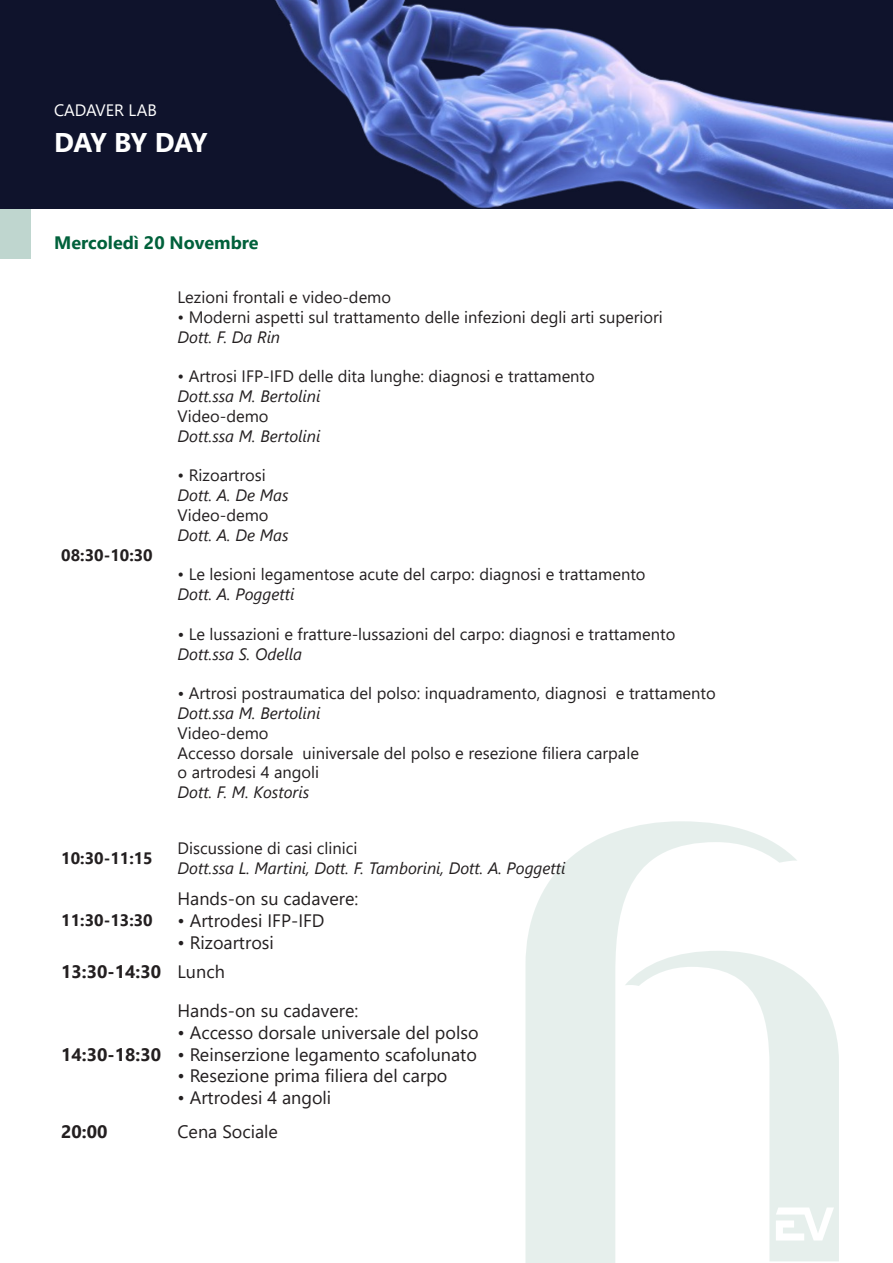
<style>
.page{position:relative;width:893px;height:1263px;background:#fff}
.page>*{position:absolute;margin:0;border:0;box-sizing:border-box;transform-origin:0 0}
.t1{font:700 27px "Segoe UI";letter-spacing:-.025em;color:#fff}
.t2{font:18px "Segoe UI";color:#231f20}
.t3{font:700 18px "Segoe UI";color:#231f20}
.t4{font:700 18px "Segoe UI";color:#00613b}
.t5{font:16.5px/19.8px "Segoe UI";color:#231f20}
.t6{font:italic 16.5px "Segoe UI";color:#231f20}
.t7{font:700 16.5px "Segoe UI";color:#231f20}
.t8{font:16.5px "Segoe UI";color:#fff}
.s1{font-style:italic}
</style>
<div class="page">
<svg style="left:525px;top:821px;width:272px;height:442px;fill:#e6efec"></svg>
<svg style="left:625px;top:951px;width:214px;height:310px"></svg>
<svg style="left:776px;top:1207px;width:58px;height:33px"></svg>
<img style="left:1px;top:0;width:892px;height:208px">
<div style="left:0;top:209px;width:31px;height:49px;background:#bfd6cf"></div>
<hr style="left:892px;top:209px;width:1px;height:49px;background:#bfd6cf">
<p class="t8" style="left:54px;top:95px;width:104px">CADAVER LAB</p>
<p class="t1" style="left:54px;top:117px;width:155px">DAY BY DAY</p>
<p class="t4" style="left:54px;top:226px;width:206px">Mercoledì 20 Novembre</p>
<p class="t7" style="left:61px;top:539px;width:93px">08:30-10:30</p>
<p class="t7" style="left:61px;top:843px;width:93px">10:30-11:15</p>
<p class="t7" style="left:61px;top:905px;width:93px">11:30-13:30</p>
<p class="t5" style="left:177px;top:286px;width:215px">Lezioni frontali e video-demo</p>
<p class="t5" style="left:177px;top:306px;width:487px">• Moderni aspetti sul trattamento delle infezioni degli arti superiori</p>
<p class="t6" style="left:177px;top:321px;width:104px">Dott. F. Da Rin</p>
<p class="t5" style="left:177px;top:365px;width:419px">• Artrosi IFP-IFD delle dita lunghe: diagnosi e trattamento</p>
<p class="t6" style="left:177px;top:381px;width:144px">Dott.ssa M. Bertolini</p>
<p class="t5" style="left:177px;top:405px;width:93px">Video-demo</p>
<p class="t6" style="left:177px;top:420px;width:144px">Dott.ssa M. Bertolini</p>
<p class="t5" style="left:177px;top:464px;width:90px">• Rizoartrosi</p>
<p class="t6" style="left:177px;top:480px;width:113px">Dott. A. De Mas</p>
<p class="t5" style="left:177px;top:504px;width:93px">Video-demo</p>
<p class="t6" style="left:177px;top:519px;width:113px">Dott. A. De Mas</p>
<p class="t5" style="left:177px;top:563px;width:470px">• Le lesioni legamentose acute del carpo: diagnosi e trattamento</p>
<p class="t6" style="left:177px;top:579px;width:118px">Dott. A. Poggetti</p>
<p class="t5" style="left:177px;top:623px;width:499px"><span class="s1">•</span> Le lussazioni e fratture-lussazioni del carpo: diagnosi e trattamento</p>
<p class="t6" style="left:177px;top:638px;width:126px">Dott.ssa S. Odella</p>
<p class="t5" style="left:177px;top:682px;width:540px"><span class="s1">•</span> Artrosi postraumatica del polso: inquadramento, diagnosi e trattamento</p>
<p class="t6" style="left:177px;top:698px;width:144px">Dott.ssa M. Bertolini</p>
<p class="t5" style="left:177px;top:722px;width:463px">Video-demo<br>Accesso dorsale uiniversale del polso e resezione filiera carpale</p>
<p class="t5" style="left:177px;top:761px;width:143px">o artrodesi 4 angoli</p>
<p class="t6" style="left:177px;top:777px;width:133px">Dott. F. M. Kostoris</p>
<p class="t5" style="left:177px;top:837px;width:181px">Discussione di casi clinici</p>
<p class="t6" style="left:177px;top:853px;width:390px">Dott.ssa L. Martini, Dott. F. Tamborini, Dott. A. Poggetti</p>
<p class="t2" style="left:177px;top:882px;width:182px">Hands-on su cadavere:</p>
<p class="t2" style="left:177px;top:904px;width:149px">• Artrodesi IFP-IFD</p>
<p class="t2" style="left:177px;top:925px;width:98px">• Rizoartrosi</p>
<p class="t3" style="left:61px;top:955px;width:101px">13:30-14:30</p>
<p class="t2" style="left:177px;top:955px;width:49px">Lunch</p>
<p class="t3" style="left:61px;top:1037px;width:101px">14:30-18:30</p>
<p class="t2" style="left:177px;top:994px;width:182px">Hands-on su cadavere:</p>
<p class="t2" style="left:177px;top:1015px;width:303px">• Accesso dorsale universale del polso</p>
<p class="t2" style="left:177px;top:1037px;width:301px">• Reinserzione legamento scafolunato</p>
<p class="t2" style="left:177px;top:1059px;width:271px">• Resezione prima filiera del carpo</p>
<p class="t2" style="left:177px;top:1080px;width:155px">• Artrodesi 4 angoli</p>
<p class="t3" style="left:61px;top:1115px;width:48px">20:00</p>
<p class="t2" style="left:177px;top:1115px;width:102px">Cena Sociale</p>
</div>
